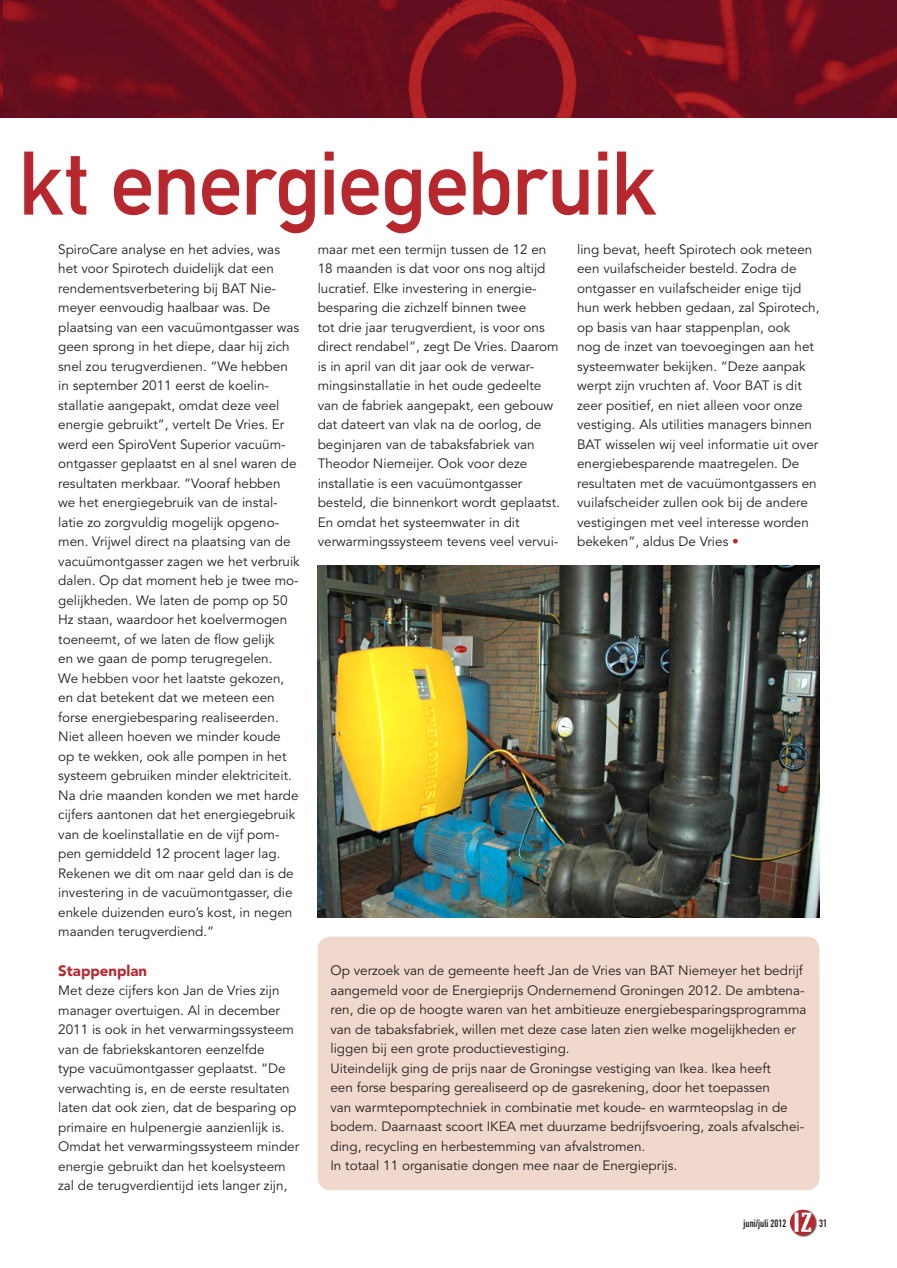
<style>
.page{position:relative;width:897px;height:1268px;background:#fff}
.page>*{position:absolute;margin:0;border:0;box-sizing:border-box;transform-origin:0 0}
.t1{font:88.5px "DIN Mittelschrift Std";letter-spacing:-.02em;color:#b7282e}
.t2{font:900 15px "Avenir LT Std";color:#b7282e}
.t3{font:13.5px/19.5px "Avenir LT Std";color:#231f20}
.t4{font:10.5px "DIN Engschrift Std";letter-spacing:.005em;color:#231f20}
.s1{color:#b7282e}
</style>
<div class="page">
<div style="left:790px;top:1209px;width:28px;height:28px;background:#231f20;opacity:.75"></div>
<svg style="left:790px;top:1209px;width:25px;height:26px"></svg>
<svg style="left:794px;top:1212px;width:17px;height:19px"></svg>
<div style="left:318px;top:936px;width:501px;height:254px;background:#f1d8cd;border-radius:13px"></div>
<img style="left:0;top:0;width:897px;height:117px">
<img style="left:318px;top:565px;width:501px;height:351px">
<h1 class="t1" style="left:18px;top:131px;width:640px">kt energiegebruik</h1>
<p class="t3" style="left:58px;top:239px;width:243px">SpiroCare analyse en het advies, was het voor Spirotech duidelijk dat een rendementsverbetering bij BAT Nie&shy;meyer eenvoudig haalbaar was. De plaatsing van een vacuümontgasser was geen sprong in het diepe, daar hij zich snel zou terugverdienen. “We hebben in september 2011 eerst de koelin&shy;stallatie aangepakt, omdat deze veel energie gebruikt”, vertelt De Vries. Er werd een SpiroVent Superior vacuüm&shy;ontgasser geplaatst en al snel waren de resultaten merkbaar. “Vooraf hebben we het energiegebruik van de instal&shy;latie zo zorgvuldig mogelijk opgeno&shy;men. Vrijwel direct na plaatsing van de vacuümontgasser zagen we het verbruik dalen. Op dat moment heb je twee mo&shy;gelijkheden. We laten de pomp op 50<br>Hz staan, waardoor het koelvermogen toeneemt, of we laten de flow gelijk<br>en we gaan de pomp terugregelen.<br>We hebben voor het laatste gekozen, en dat betekent dat we meteen een forse energiebesparing realiseerden.<br>Niet alleen hoeven we minder koude op te wekken, ook alle pompen in het systeem gebruiken minder elektriciteit.<br>Na drie maanden konden we met harde cijfers aantonen dat het energiegebruik van de koelinstallatie en de vijf pom&shy;pen gemiddeld 12 procent lager lag.<br>Rekenen we dit om naar geld dan is de investering in de vacuümontgasser, die enkele duizenden euro’s kost, in negen maanden terugverdiend.”</p>
<p class="t2" style="left:58px;top:961px;width:90px">Stappenplan</p>
<p class="t3" style="left:58px;top:980px;width:242px">Met deze cijfers kon Jan de Vries zijn manager overtuigen. Al in december 2011 is ook in het verwarmingssysteem van de fabriekskantoren eenzelfde<br>type vacuümontgasser geplaatst. “De verwachting is, en de eerste resultaten laten dat ook zien, dat de besparing op primaire en hulpenergie aanzienlijk is.<br>Omdat het verwarmingssysteem minder energie gebruikt dan het koelsysteem zal de terugverdientijd iets langer zijn,</p>
<p class="t3" style="left:318px;top:239px;width:244px">maar met een termijn tussen de 12 en 18 maanden is dat voor ons nog altijd lucratief. Elke investering in energie&shy;besparing die zichzelf binnen twee<br>tot drie jaar terugverdient, is voor ons direct rendabel”, zegt De Vries. Daarom is in april van dit jaar ook de verwar&shy;mingsinstallatie in het oude gedeelte van de fabriek aangepakt, een gebouw dat dateert van vlak na de oorlog, de beginjaren van de tabaksfabriek van Theodor Niemeijer. Ook voor deze installatie is een vacuümontgasser besteld, die binnenkort wordt geplaatst.<br>En omdat het systeemwater in dit verwarmingssysteem tevens veel vervui-</p>
<p class="t3" style="left:577px;top:239px;width:244px">ling bevat, heeft Spirotech ook meteen een vuilafscheider besteld. Zodra de ontgasser en vuilafscheider enige tijd hun werk hebben gedaan, zal Spirotech, op basis van haar stappenplan, ook<br>nog de inzet van toevoegingen aan het systeemwater bekijken. “Deze aanpak werpt zijn vruchten af. Voor BAT is dit zeer positief, en niet alleen voor onze vestiging. Als utilities managers binnen BAT wisselen wij veel informatie uit over energiebesparende maatregelen. De resultaten met de vacuümontgassers en vuilafscheider zullen ook bij de andere vestigingen met veel interesse worden bekeken”, aldus De Vries <span class="s1">•</span></p>
<p class="t3" style="left:330px;top:961px;width:478px">Op verzoek van de gemeente heeft Jan de Vries van BAT Niemeyer het bedrijf aangemeld voor de Energieprijs Ondernemend Groningen 2012. De ambtena&shy;ren, die op de hoogte waren van het ambitieuze energiebesparingsprogramma van de tabaksfabriek, willen met deze case laten zien welke mogelijkheden er liggen bij een grote productievestiging.<br>Uiteindelijk ging de prijs naar de Groningse vestiging van Ikea. Ikea heeft<br>een forse besparing gerealiseerd op de gasrekening, door het toepassen<br>van warmtepomptechniek in combinatie met koude- en warmteopslag in de bodem. Daarnaast scoort IKEA met duurzame bedrijfsvoering, zoals afvalschei&shy;ding, recycling en herbestemming van afvalstromen.<br>In totaal 11 organisatie dongen mee naar de Energieprijs.</p>
<p class="t4" style="left:743px;top:1217px;width:44px">juni/juli 2012</p>
<p class="t4" style="left:819px;top:1217px;width:9px">31</p>
</div>
